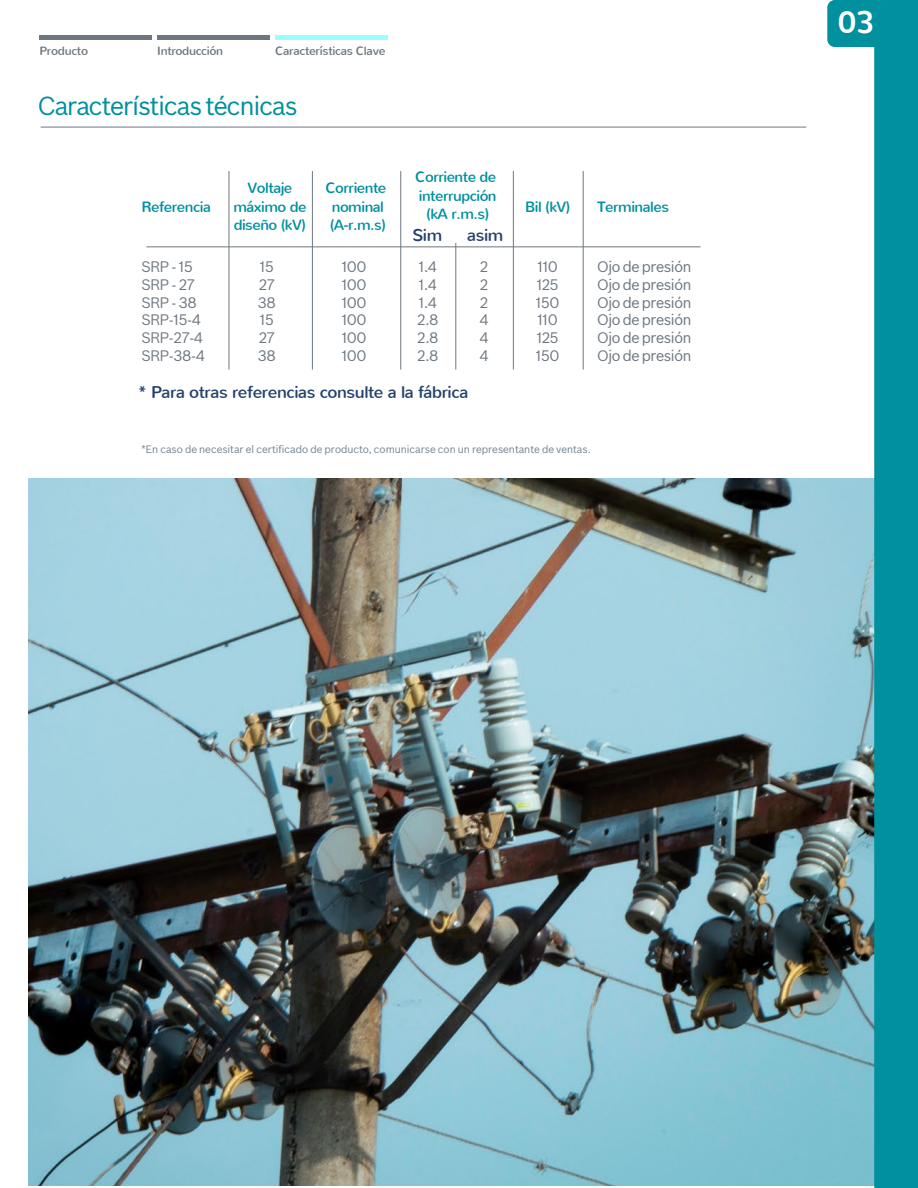
<style>
.page{position:relative;width:918px;height:1188px;background:#fff}
.page>*{position:absolute;margin:0;border:0;box-sizing:border-box;transform-origin:0 0}
.t1{font:31.05px "Nunito";color:#fff}
.t2{font:25.5px "Bosch";letter-spacing:-.035em;color:#00909e}
.t3{font:16.95px "Nunito";letter-spacing:-.025em;color:#25416c}
.t4{font:14.85px/17.9px "Bosch";letter-spacing:-.025em;color:#6e7780;text-align:justify}
.t5{font:14.85px/18.6px "Nunito";letter-spacing:-.035em;color:#00909e;text-align:center}
.t6{font:12px "Nunito";letter-spacing:-.025em;color:#6e7780}
.t7{font:10.5px "Bosch";color:#748593}
</style>
<div class="page">
<img style="left:29px;top:478px;width:798px;height:708px">
<div style="left:39px;top:35px;width:113px;height:5px;background:#6e7780"></div>
<div style="left:157px;top:35px;width:113px;height:5px;background:#6e7780"></div>
<div style="left:275px;top:35px;width:113px;height:5px;background:#9affff"></div>
<svg style="left:827px;top:0;width:91px;height:1188px"></svg>
<p class="t6" style="left:39px;top:43px;width:50px">Producto</p>
<p class="t6" style="left:157px;top:43px;width:67px">Introducción</p>
<p class="t6" style="left:275px;top:43px;width:112px">Características Clave</p>
<h2 class="t2" style="left:38px;top:90px;width:261px">Características técnicas</h2>
<p class="t5" style="left:325px;top:179px;width:62px;text-align:left">Corriente nominal (A-r.m.s)</p>
<p class="t5" style="left:415px;top:168px;width:83px">Corriente de interrupción (kA r.m.s)</p>
<p class="t5" style="left:233px;top:179px;width:75px">Voltaje máximo de diseño (kV)</p>
<p class="t5" style="left:141px;top:198px;width:71px">Referencia</p>
<p class="t5" style="left:525px;top:198px;width:47px">Bil (kV)</p>
<p class="t5" style="left:597px;top:198px;width:73px">Terminales</p>
<p class="t3" style="left:412px;top:224px;width:31px">Sim</p>
<p class="t3" style="left:467px;top:224px;width:38px">asim</p>
<p class="t4" style="left:258px;top:257px;width:20px;text-align:left">15<br>27<br>38<br>15<br>27<br>38</p>
<p class="t4" style="left:597px;top:257px;width:96px">Ojo de presión Ojo de presión Ojo de presión Ojo de presión Ojo de presión Ojo de presión</p>
<p class="t4" style="left:417px;top:257px;width:23px">1.4<br>1.4<br>1.4<br>2.8<br>2.8<br>2.8</p>
<p class="t4" style="left:479px;top:257px;width:11px">2<br>2<br>2<br>4<br>4<br>4</p>
<p class="t4" style="left:536px;top:257px;width:25px">110<br>125<br>150<br>110<br>125<br>150</p>
<p class="t4" style="left:141px;top:257px;width:65px;text-align:left">SRP - 15<br>SRP - 27<br>SRP - 38<br>SRP-15-4<br>SRP-27-4<br>SRP-38-4</p>
<p class="t4" style="left:342px;top:257px;width:27px">100<br>100<br>100<br>100<br>100<br>100</p>
<p class="t3" style="left:138px;top:381px;width:332px">* Para otras referencias consulte a la fábrica</p>
<p class="t7" style="left:141px;top:443px;width:451px">*En caso de necesitar el certificado de producto, comunicarse con un representante de ventas.</p>
<h1 class="t1" style="left:838px;top:3px;width:38px">03</h1>
</div>
